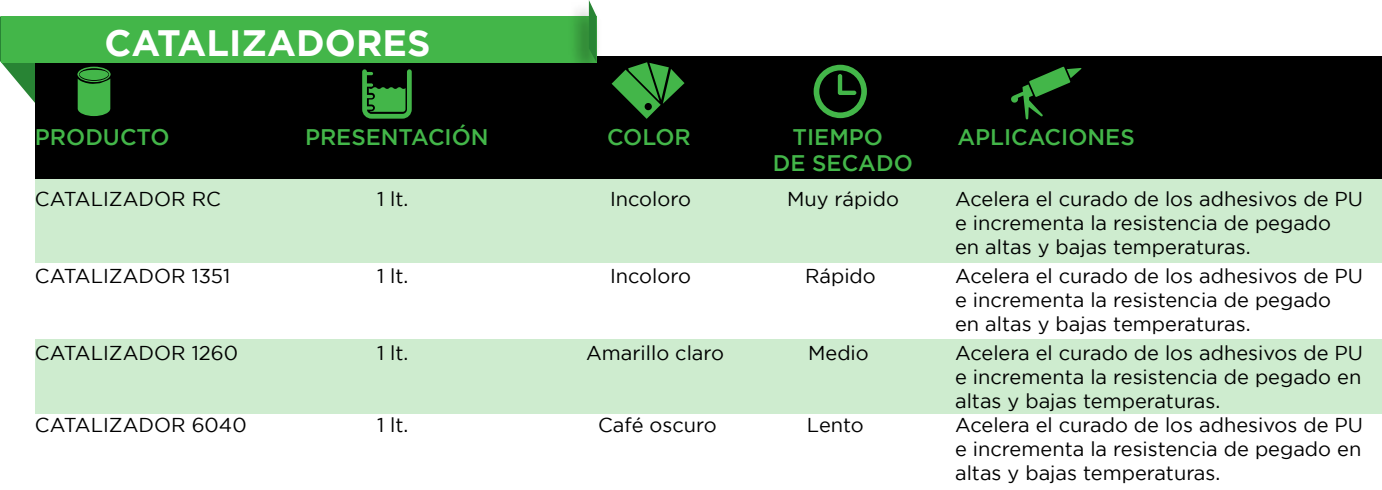
<style>
.page{position:relative;width:1382px;height:490px;background:#fff}
.page>*{position:absolute;margin:0;border:0;box-sizing:border-box;transform-origin:0 0}
.t1{font:700 36.5px "Gotham";color:#fff}
.t2{font:500 22.5px "Gotham";color:#43b649}
.t3{font:20px/24px "Gotham";color:#000}
</style>
<div class="page">
<svg style="left:0;top:16px;width:35px;height:87px"></svg>
<div style="left:35px;top:150px;width:1347px;height:112px;background:#ceeccf"></div>
<div style="left:35px;top:339px;width:1347px;height:74px;background:#ceeccf"></div>
<div style="left:35px;top:56px;width:1347px;height:122px;background:#000"></div>
<svg style="left:77px;top:67px;width:34px;height:49px;background:#37963c"></svg>
<svg style="left:362px;top:69px;width:50px;height:49px"></svg>
<svg style="left:611px;top:62px;width:73px;height:57px"></svg>
<svg style="left:1011px;top:67px;width:70px;height:52px"></svg>
<div style="left:1px;top:16px;width:595px;height:46px;background:#43b649"></div>
<div style="left:568px;top:0;width:35px;height:81px;background:#000;opacity:.49"></div>
<svg style="left:589px;top:0;width:7px;height:62px"></svg>
<svg style="left:813px;top:65px;width:54px;height:53px"></svg>
<h1 class="t1" style="left:104px;top:22px;width:327px">CATALIZADORES</h1>
<p class="t2" style="left:35px;top:124px;width:136px">PRODUCTO</p>
<p class="t2" style="left:305px;top:124px;width:185px">PRESENTACIÓN</p>
<p class="t2" style="left:607px;top:124px;width:85px">COLOR</p>
<p class="t2" style="left:792px;top:124px;width:92px">TIEMPO</p>
<p class="t2" style="left:957px;top:124px;width:179px">APLICACIONES</p>
<p class="t2" style="left:773px;top:150px;width:141px">DE SECADO</p>
<p class="t3" style="left:35px;top:186px;width:187px">CATALIZADOR RC</p>
<p class="t3" style="left:377px;top:186px;width:33px">1 lt.</p>
<p class="t3" style="left:610px;top:186px;width:82px">Incoloro</p>
<p class="t3" style="left:787px;top:186px;width:113px">Muy rápido</p>
<p class="t3" style="left:955px;top:186px;width:409px">Acelera el curado de los adhesivos de PU e incrementa la resistencia de pegado<br>en altas y bajas temperaturas.</p>
<p class="t3" style="left:35px;top:263px;width:197px">CATALIZADOR 1351</p>
<p class="t3" style="left:377px;top:263px;width:33px">1 lt.</p>
<p class="t3" style="left:610px;top:263px;width:82px">Incoloro</p>
<p class="t3" style="left:805px;top:263px;width:72px">Rápido</p>
<p class="t3" style="left:955px;top:263px;width:409px">Acelera el curado de los adhesivos de PU e incrementa la resistencia de pegado<br>en altas y bajas temperaturas.</p>
<p class="t3" style="left:35px;top:340px;width:205px">CATALIZADOR 1260</p>
<p class="t3" style="left:377px;top:340px;width:33px">1 lt.</p>
<p class="t3" style="left:586px;top:340px;width:140px">Amarillo claro</p>
<p class="t3" style="left:808px;top:340px;width:62px">Medio</p>
<p class="t3" style="left:955px;top:340px;width:409px;text-align:justify">Acelera el curado de los adhesivos de PU e incrementa la resistencia de pegado en altas y bajas temperaturas.</p>
<p class="t3" style="left:35px;top:412px;width:213px">CATALIZADOR 6040</p>
<p class="t3" style="left:377px;top:412px;width:33px">1 lt.</p>
<p class="t3" style="left:598px;top:412px;width:120px">Café oscuro</p>
<p class="t3" style="left:807px;top:412px;width:59px">Lento</p>
<p class="t3" style="left:955px;top:412px;width:409px;text-align:justify">Acelera el curado de los adhesivos de PU e incrementa la resistencia de pegado en altas y bajas temperaturas.</p>
</div>
